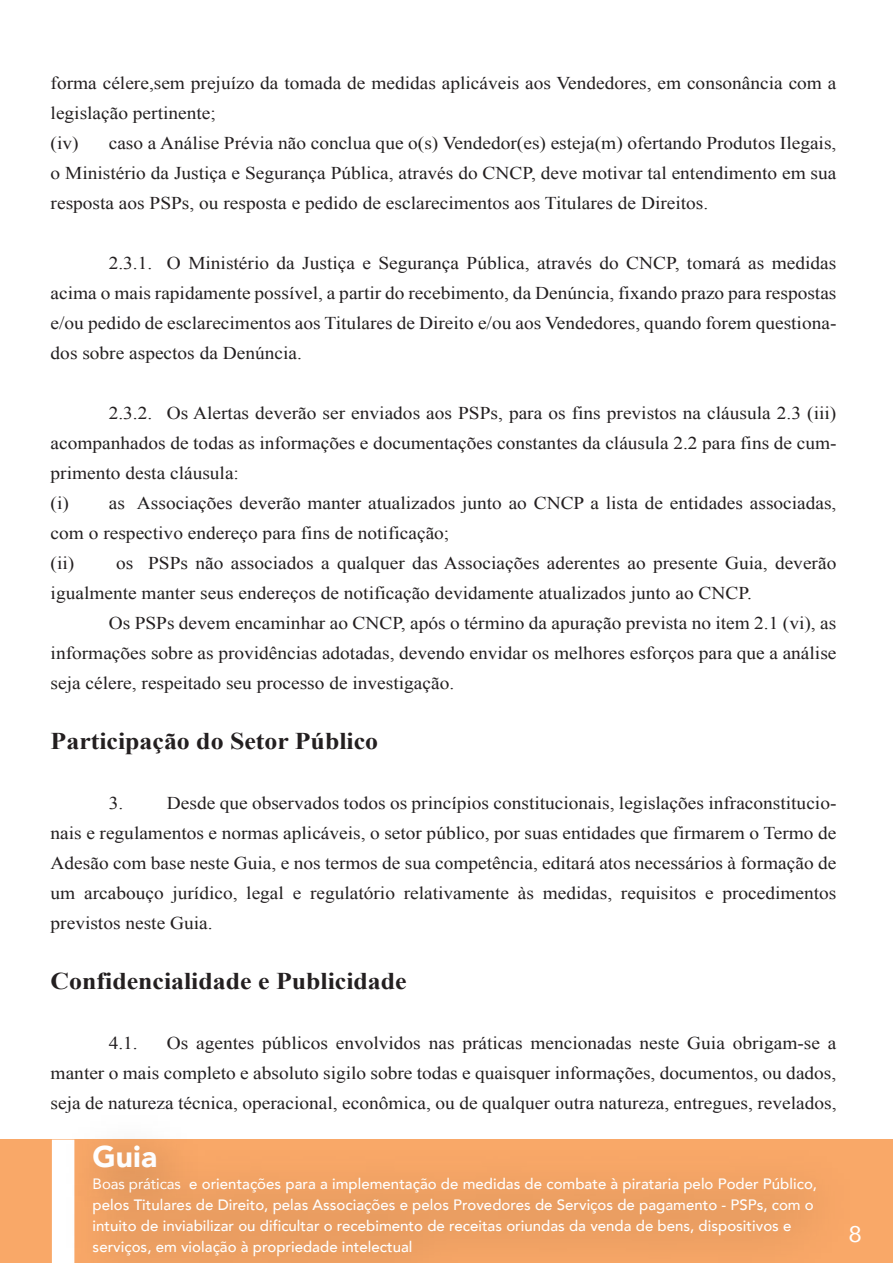
<style>
.page{position:relative;width:893px;height:1263px;background:#fff}
.page>*{position:absolute;margin:0;border:0;box-sizing:border-box;transform-origin:0 0}
.t1{font:900 30px "Avenir";color:#fff}
.t2{font:700 24px "Times New Roman";color:#231f20;scale:1.08 1}
.t3{font:22.5px "Avenir";color:#fff;scale:1.08 1}
.t4{font:18px/30px "Times New Roman";color:#231f20;text-align:justify;scale:1.08 1}
.t5{font:500 15px/21px "Avenir";color:#fff}
.s1{font-weight:400}
</style>
<div class="page">
<div style="left:0;top:1139px;width:893px;height:124px;background:#f9a868"></div>
<img style="left:51px;top:1139px;width:750px;height:124px">
<p class="t4" style="left:51px;top:68px;width:729px;text-align:left">forma célere,sem prejuízo da tomada de medidas aplicáveis aos Vendedores, em consonância com a legislação pertinente;<br>(iv)</p>
<p class="t4" style="left:51px;top:128px;width:729px;text-indent:58px">caso a Análise Prévia não conclua que o(s) Vendedor(es) esteja(m) ofertando Produtos Ilegais, o Ministério da Justiça e Segurança Pública, através do CNCP, deve motivar tal entendimento em sua resposta aos PSPs, ou resposta e pedido de esclarecimentos aos Titulares de Direitos.</p>
<p class="t4" style="left:51px;top:248px;width:729px;text-indent:58px">2.3.1. O Ministério da Justiça e Segurança Pública, através do CNCP, tomará as medidas acima o mais rapidamente possível, a partir do recebimento, da Denúncia, fixando prazo para respostas e/ou pedido de esclarecimentos aos Titulares de Direito e/ou aos Vendedores, quando forem questiona&shy;dos sobre aspectos da Denúncia.</p>
<p class="t4" style="left:51px;top:398px;width:729px;text-align:left;text-indent:58px">2.3.2. Os Alertas deverão ser enviados aos PSPs, para os fins previstos na cláusula 2.3 (iii) acompanhados de todas as informações e documentações constantes da cláusula 2.2 para fins de cum&shy;primento desta cláusula:<br>(i) as Associações deverão manter atualizados junto ao CNCP a lista de entidades associadas, com o respectivo endereço para fins de notificação;<br>(ii)</p>
<p class="t4" style="left:51px;top:548px;width:729px;text-indent:66px">os PSPs não associados a qualquer das Associações aderentes ao presente Guia, deverão igualmente manter seus endereços de notificação devidamente atualizados junto ao CNCP.</p>
<p class="t4" style="left:51px;top:608px;width:729px;text-indent:58px">Os PSPs devem encaminhar ao CNCP, após o término da apuração prevista no item 2.1 (vi), as informações sobre as providências adotadas, devendo envidar os melhores esforços para que a análise seja célere, respeitado seu processo de investigação.</p>
<h2 class="t2" style="left:51px;top:724px;width:305px">Participação do Setor Público</h2>
<p class="t4" style="left:51px;top:788px;width:729px;text-indent:116px">Desde que observados todos os princípios constitucionais, legislações infraconstitucio&shy;nais e regulamentos e normas aplicáveis, o setor público, por suas entidades que firmarem o Termo de Adesão com base neste Guia, e nos termos de sua competência, editará atos necessários à formação de um arcabouço jurídico, legal e regulatório relativamente às medidas, requisitos e procedimentos previstos neste Guia.</p>
<h2 class="t2" style="left:51px;top:964px;width:331px">Confidencialidade e Publicidade</h2>
<p class="t4" style="left:109px;top:788px;width:15px">3.</p>
<p class="t4" style="left:51px;top:1028px;width:729px;text-indent:116px">Os agentes públicos envolvidos nas práticas mencionadas neste Guia obrigam-se a manter o mais completo e absoluto sigilo sobre todas e quaisquer informações, documentos, ou dados, seja de natureza técnica, operacional, econômica, ou de qualquer outra natureza, entregues, revelados,</p>
<h1 class="t1" style="left:93px;top:1131px;width:66px">Guia</h1>
<p class="t5" style="left:93px;top:1173px;width:726px"><span class="s1">Boas práticas</span> e orientações para a implementação de medidas de combate à pirataria pelo Poder Público, pelos Titulares de Direito, pelas Associações e pelos Provedores de Serviços de pagamento - PSPs, com o intuito de inviabilizar ou dificultar o recebimento de receitas oriundas da venda de bens, dispositivos e serviços, em violação à propriedade intelectual</p>
<p class="t4" style="left:109px;top:1028px;width:28px">4.1.</p>
<p class="t3" style="left:848px;top:1216px;width:14px">8</p>
</div>
